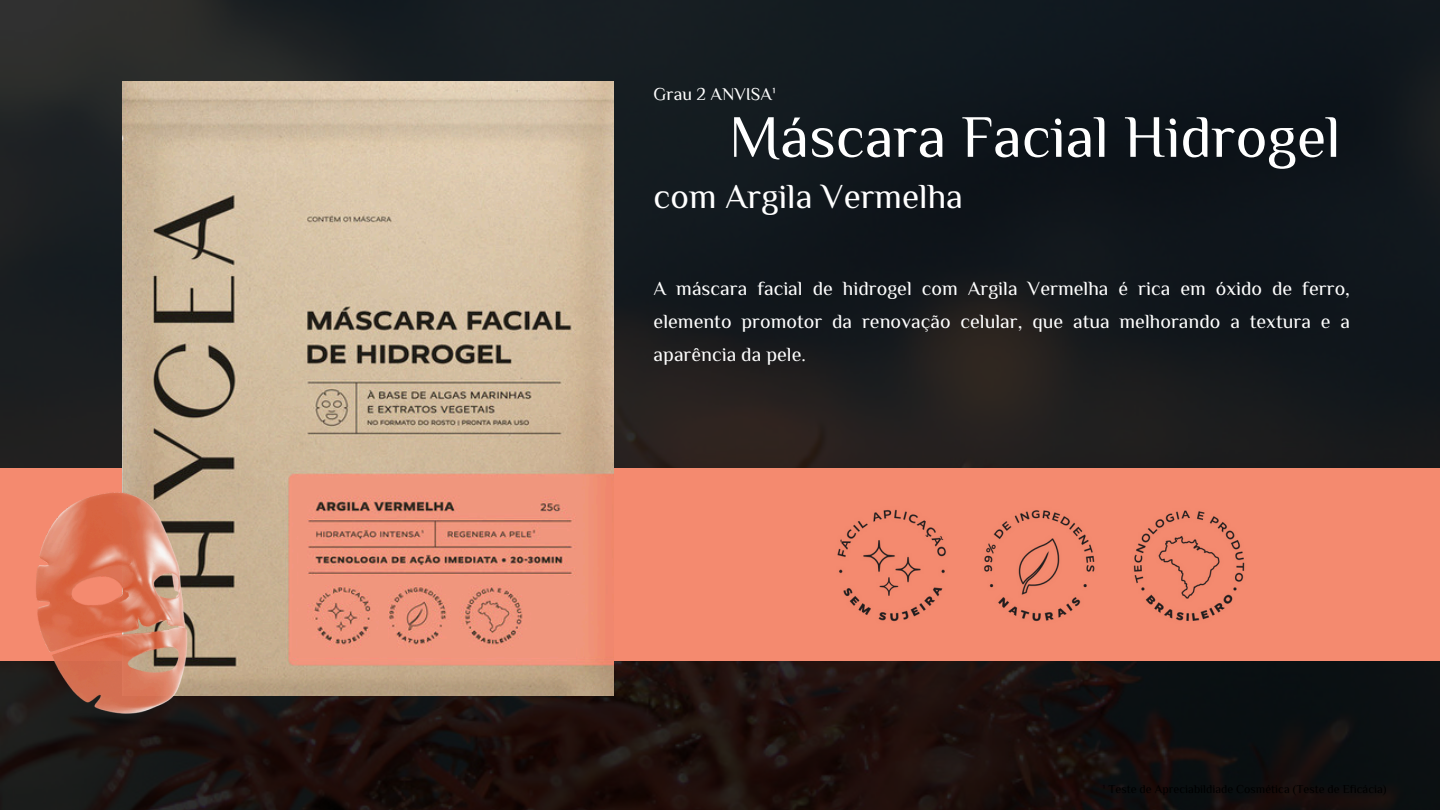
<style>
.page{position:relative;width:1440px;height:810px;background:#fff}
.page>*{position:absolute;margin:0;border:0;box-sizing:border-box;transform-origin:0 0}
.t1{font:60px "Philosopher";color:#fff}
.t2{font:35px "Philosopher";color:#fff}
.t3{font:20px/33px "Philosopher";color:#fff;text-align:justify}
.t4{font:18px "Philosopher";color:#fff}
</style>
<div class="page">
<img style="left:0;top:0;width:1440px;height:810px">
<div style="left:0;top:468px;width:1440px;height:193px;background:#f48a6f"></div>
<img style="left:123px;top:81px;width:490px;height:615px">
<img style="left:0;top:450px;width:266px;height:313px">
<img style="left:837px;top:509px;width:408px;height:113px">
<p class="t4" style="left:654px;top:88px;width:124px">Grau 2 ANVISA¹</p>
<h2 class="t1" style="left:729px;top:117px;width:613px">Máscara Facial Hidrogel</h2>
<h3 class="t2" style="left:654px;top:185px;width:311px">com Argila Vermelha</h3>
<p class="t3" style="left:654px;top:273px;width:698px">A máscara facial de hidrogel com Argila Vermelha é rica em óxido de ferro, elemento promotor da renovação celular, que atua melhorando a textura e a aparência da pele.</p>
</div>
